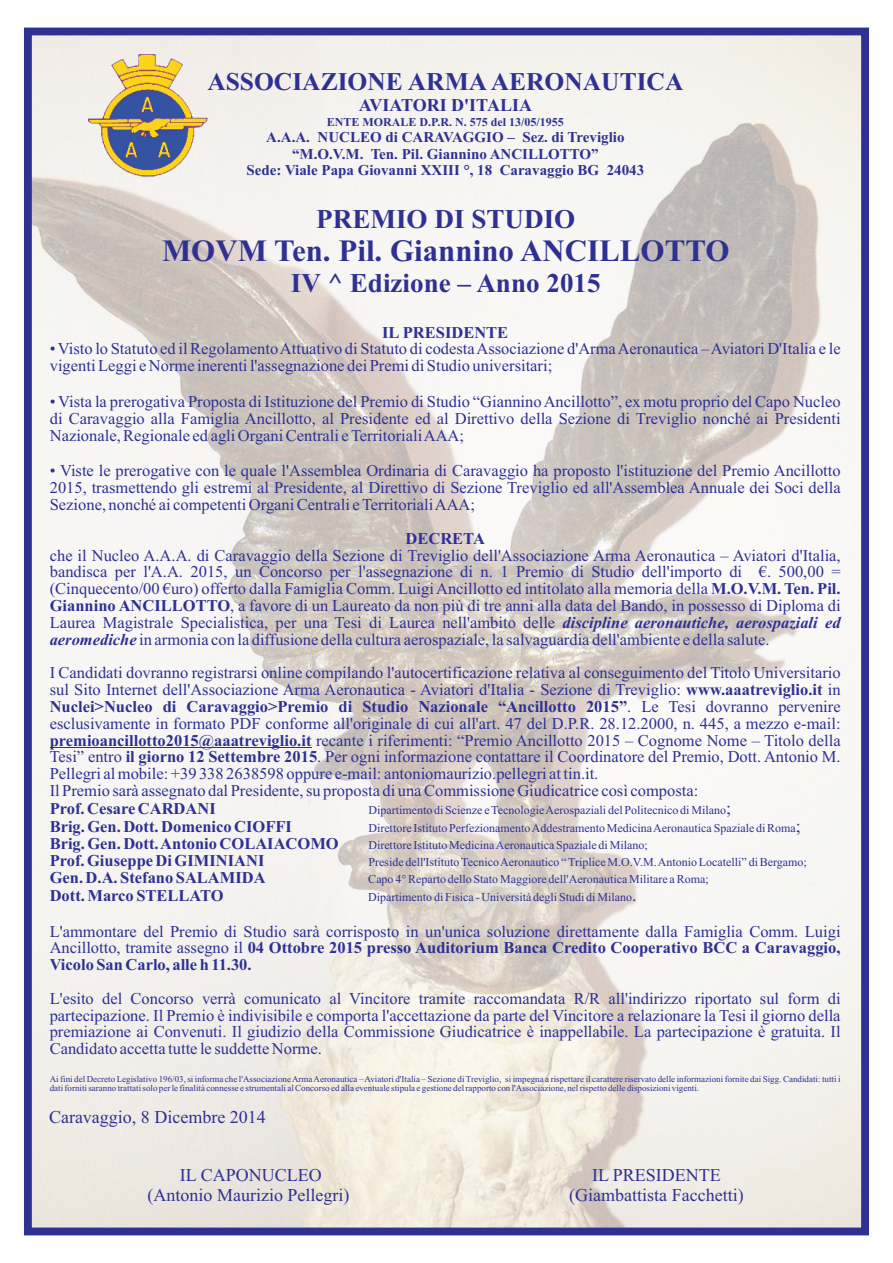
<style>
.page{position:relative;width:893px;height:1263px;background:#fff}
.page>*{position:absolute;margin:0;border:0;box-sizing:border-box;transform-origin:0 0}
.t1{font:700 30.9px "Times New Roman";color:#2e3092}
.t2{font:700 27.15px "Times New Roman";color:#2e3092}
.t3{font:700 25.5px "Times New Roman";color:#2e3092}
.t4{font:18px/20px "Times New Roman";color:#2e3092;text-align:center}
.t5{font:700 18px "Times New Roman";color:#2e3092}
.t6{font:16.5px/16.8px "Times New Roman";color:#2e3092;text-align:justify}
.t7{font:700 16.5px "Times New Roman";color:#2e3092}
.t8{font:700 15px/16.6px "Times New Roman";color:#2e3092;text-align:center}
.t9{font:12px "Times New Roman";color:#2e3092}
.t10{font:700 12px "Times New Roman";color:#2e3092}
.t11{font:9px/9.1px "Times New Roman";color:#2e3092}
.s1{font-weight:700}
.s2{font-weight:700;font-style:italic}
.s3{font-size:18px}
</style>
<div class="page">
<img style="left:33px;top:37px;width:827px;height:1189px">
<div style="left:24px;top:28px;width:845px;height:1207px;border:8px solid #2e3092"></div>
<img style="left:89px;top:54px;width:118px;height:124px">
<hr style="left:50px;top:747px;width:262px;height:1px;background:#2e3092">
<h3 class="t3" style="left:207px;top:73px;width:478px">ASSOCIAZIONE ARMAAERONAUTICA</h3>
<p class="t5" style="left:359px;top:99px;width:175px">AVIATORI D'ITALIA</p>
<p class="t10" style="left:327px;top:118px;width:238px">ENTE MORALE D.P.R. N. 575 del 13/05/1955</p>
<p class="t8" style="left:247px;top:130px;width:399px">A.A.A. NUCLEO di CARAVAGGIO – Sez. di Treviglio “M.O.V.M. Ten. Pil. Giannino ANCILLOTTO”<br>Sede: Viale Papa Giovanni XXIII °, 18 Caravaggio BG 24043</p>
<h2 class="t2" style="left:316px;top:209px;width:261px">PREMIO DI STUDIO</h2>
<h1 class="t1" style="left:162px;top:240px;width:569px">MOVM Ten. Pil. Giannino ANCILLOTTO</h1>
<h2 class="t2" style="left:291px;top:274px;width:311px">IV ^ Edizione – Anno 2015</h2>
<p class="t7" style="left:382px;top:326px;width:128px">IL PRESIDENTE</p>
<p class="t6" style="left:50px;top:342px;width:792px">• Visto lo Statuto ed il Regolamento Attuativo di Statuto di codesta Associazione d'Arma Aeronautica – Aviatori D'Italia e le vigenti Leggi e Norme inerenti l'assegnazione dei Premi di Studio universitari;</p>
<p class="t6" style="left:50px;top:395px;width:792px">• Vista la prerogativa Proposta di Istituzione del Premio di Studio “Giannino Ancillotto”, ex motu proprio del Capo Nucleo di Caravaggio alla Famiglia Ancillotto, al Presidente ed al Direttivo della Sezione di Treviglio nonché ai Presidenti Nazionale, Regionale ed agli Organi Centrali e Territoriali AAA;</p>
<p class="t6" style="left:50px;top:464px;width:792px">• Viste le prerogative con le quale l'Assemblea Ordinaria di Caravaggio ha proposto l'istituzione del Premio Ancillotto 2015, trasmettendo gli estremi al Presidente, al Direttivo di Sezione Treviglio ed all'Assemblea Annuale dei Soci della Sezione, nonché ai competenti Organi Centrali e Territoriali AAA;</p>
<p class="t7" style="left:405px;top:533px;width:81px">DECRETA</p>
<p class="t6" style="left:50px;top:548px;width:792px">che il Nucleo A.A.A. di Caravaggio della Sezione di Treviglio dell'Associazione Arma Aeronautica – Aviatori d'Italia, bandisca per l'A.A. 2015, un Concorso per l'assegnazione di n. 1 Premio di Studio dell'importo di €. 500,00 = (Cinquecento/00 €uro) offerto dalla Famiglia Comm. Luigi Ancillotto ed intitolato alla memoria della <span class="s1">M.O.V.M. Ten. Pil.<br>Giannino ANCILLOTTO</span>, a favore di un Laureato da non più di tre anni alla data del Bando, in possesso di Diploma di Laurea Magistrale Specialistica, per una Tesi di Laurea nell'ambito delle <span class="s2">discipline aeronautiche, aerospaziali ed aeromediche</span> in armonia con la diffusione della cultura aerospaziale, la salvaguardia dell'ambiente e della salute.</p>
<p class="t6" style="left:50px;top:666px;width:792px;text-align:left">I Candidati dovranno registrarsi online compilando l'autocertificazione relativa al conseguimento del Titolo Universitario sul Sito Internet dell'Associazione Arma Aeronautica - Aviatori d'Italia - Sezione di Treviglio: <span class="s1">www.aaatreviglio.it</span> in <span class="s1">Nuclei&gt;Nucleo di Caravaggio&gt;Premio di Studio Nazionale “Ancillotto 2015”</span>. Le Tesi dovranno pervenire esclusivamente in formato PDF conforme all'originale di cui all'art. 47 del D.P.R. 28.12.2000, n. 445, a mezzo e-mail: <span class="s1">premioancillotto2015@aaatreviglio.it</span> recante i riferimenti: “Premio Ancillotto 2015 – Cognome Nome – Titolo della Tesi” entro <span class="s1">il giorno 12 Settembre 2015</span>. Per ogni informazione contattare il Coordinatore del Premio, Dott. Antonio M.<br>Pellegri al mobile: +39 338 2638598 oppure e-mail: antoniomaurizio.pellegri at tin.it.<br>Il Premio sarà assegnato dal Presidente, su proposta di una Commissione Giudicatrice così composta:</p>
<p class="t7" style="left:50px;top:803px;width:168px">Prof. Cesare CARDANI</p>
<p class="t9" style="left:368px;top:806px;width:364px">Dipartimento di Scienze e Tecnologie Aerospaziali del Politecnico di Milano<span class="s3">;</span></p>
<p class="t7" style="left:50px;top:821px;width:244px">Brig. Gen. Dott. Domenico CIOFFI</p>
<p class="t9" style="left:368px;top:824px;width:434px">Direttore Istituto Perfezionamento Addestramento Medicina Aeronautica Spaziale di Roma<span class="s3">;</span></p>
<p class="t7" style="left:50px;top:838px;width:291px">Brig. Gen. Dott. Antonio COLAIACOMO</p>
<p class="t9" style="left:368px;top:841px;width:281px">Direttore Istituto Medicina Aeronautica Spaziale di Milano;</p>
<p class="t7" style="left:50px;top:855px;width:216px">Prof. Giuseppe Di GIMINIANI</p>
<p class="t9" style="left:368px;top:858px;width:440px">Preside dell'Istituto Tecnico Aeronautico “ Triplice M.O.V.M. Antonio Locatelli” di Bergamo;</p>
<p class="t7" style="left:50px;top:872px;width:217px">Gen. D.A. Stefano SALAMIDA</p>
<p class="t9" style="left:368px;top:875px;width:342px">Capo 4° Reparto dello Stato Maggiore dell'Aeronautica Militare a Roma;</p>
<p class="t7" style="left:50px;top:890px;width:176px">Dott. Marco STELLATO</p>
<p class="t9" style="left:368px;top:893px;width:270px">Dipartimento di Fisica - Università degli Studi di Milano<span class="s3">.</span></p>
<p class="t6" style="left:50px;top:924px;width:792px">L'ammontare del Premio di Studio sarà corrisposto in un'unica soluzione direttamente dalla Famiglia Comm. Luigi Ancillotto, tramite assegno il <span class="s1">04 Ottobre 2015 presso Auditorium Banca Credito Cooperativo BCC a Caravaggio, Vicolo San Carlo, alle h 11.30.</span></p>
<p class="t6" style="left:50px;top:991px;width:792px">L'esito del Concorso verrà comunicato al Vincitore tramite raccomandata R/R all'indirizzo riportato sul form di partecipazione. Il Premio è indivisibile e comporta l'accettazione da parte del Vincitore a relazionare la Tesi il giorno della premiazione ai Convenuti. Il giudizio della Commissione Giudicatrice è inappellabile. La partecipazione è gratuita. Il Candidato accetta tutte le suddette Norme.</p>
<p class="t11" style="left:50px;top:1075px;width:792px">Ai fini del Decreto Legislativo 196/03, si informa che l'Associazione Arma Aeronautica – Aviatori d'Italia – Sezione di Treviglio, si impegna a rispettare il carattere riservato delle informazioni fornite dai Sigg. Candidati: tutti i dati forniti saranno trattati solo per le finalità connesse e strumentali al Concorso ed alla eventuale stipula e gestione del rapporto con l'Associazione, nel rispetto delle disposizioni vigenti.</p>
<p class="t4" style="left:49px;top:1109px;width:218px">Caravaggio, 8 Dicembre 2014</p>
<p class="t4" style="left:148px;top:1166px;width:203px">IL CAPONUCLEO (Antonio Maurizio Pellegri)</p>
<p class="t4" style="left:569px;top:1166px;width:176px">IL PRESIDENTE (Giambattista Facchetti)</p>
</div>
